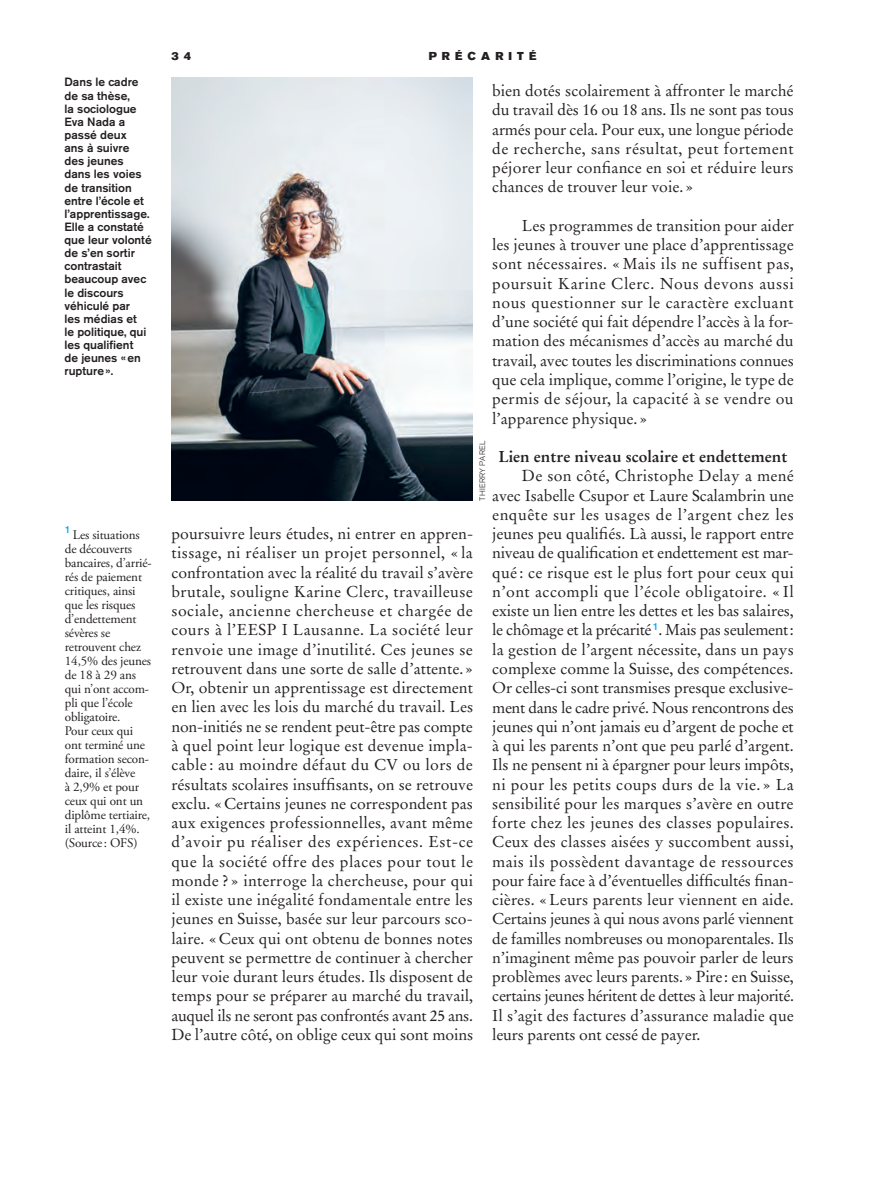
<style>
.page{position:relative;width:893px;height:1191px;background:#fff}
.page>*{position:absolute;margin:0;border:0;box-sizing:border-box;transform-origin:0 0}
.t1{font:15.75px/19.2px "Stempel Garamond";color:#231f20;text-align:justify}
.t2{font:700 15.75px "Stempel Garamond";color:#231f20}
.t3{font:13.12px/14px "Adobe Garamond Pro";letter-spacing:-.01em;color:#231f20}
.t4{font:500 11.9px/13.1px "Akzidenz Grotesk BE";color:#231f20}
.t5{font:11.38px "Akzidenz Grotesk BE Super";letter-spacing:.45em;color:#231f20}
.t6{font:300 7.88px "Akzidenz Grotesk BE";letter-spacing:.02em;color:#231f20}
</style>
<div class="page">
<img style="left:171px;top:77px;width:302px;height:423px">
<p class="t4" style="left:64px;top:76px;width:89px">Dans le cadre de sa thèse,<br>la sociologue<br>Eva Nada a passé deux<br>ans à suivre des jeunes dans les voies de transition entre l’école et l’apprentissage.<br>Elle a constaté que leur volonté de s’en sortir contrastait beaucoup avec le discours véhiculé par<br>les médias et<br>le politique, qui les qualifient<br>de jeunes «en rupture».</p>
<p class="t3" style="left:65px;top:528px;width:88px"><sup>1</sup> Les situations de découverts bancaires, d’arrié&shy;rés de paiement critiques, ainsi que les risques d’endettement sévères se retrouvent chez<br>14,5% des jeunes de 18 à 29 ans qui n’ont accom&shy;pli que l’école obligatoire.<br>Pour ceux qui ont terminé une formation secon&shy;daire, il s’élève<br>à 2,9% et pour ceux qui ont un diplôme tertiaire, il atteint 1,4%. (Source: OFS)</p>
<p class="t5" style="left:171px;top:49px;width:21px">3 4</p>
<p class="t5" style="left:429px;top:49px;width:109px">PRÉCARITÉ</p>
<p class="t1" style="left:492px;top:81px;width:303px">bien dotés scolairement à affronter le marché du travail dès 16 ou 18 ans. Ils ne sont pas tous armés pour cela. Pour eux, une longue période de recherche, sans résultat, peut fortement péjorer leur confiance en soi et réduire leurs chances de trouver leur voie. »</p>
<p class="t1" style="left:492px;top:216px;width:303px;text-indent:30px">Les programmes de transition pour aider les jeunes à trouver une place d’apprentissage sont nécessaires. « Mais ils ne suffisent pas, poursuit Karine Clerc. Nous devons aussi nous questionner sur le caractère excluant d’une société qui fait dépendre l’accès à la for&shy;mation des mécanismes d’accès au marché du travail, avec toutes les discriminations connues que cela implique, comme l’origine, le type de permis de séjour, la capacité à se vendre ou l’apparence physique.»</p>
<p class="t2" style="left:498px;top:447px;width:291px">Lien entre niveau scolaire et endettement</p>
<p class="t1" style="left:492px;top:466px;width:303px;text-indent:30px">De son côté, Christophe Delay a mené avec Isabelle Csupor et Laure Scalambrin une enquête sur les usages de l’argent chez les jeunes peu qualifiés. Là aussi, le rapport entre niveau de qualification et endettement est mar&shy;qué : ce risque est le plus fort pour ceux qui n’ont accompli que l’école obligatoire. « Il existe un lien entre les dettes et les bas salaires, le chômage et la précarité<sup>1</sup>. Mais pas seulement: la gestion de l’argent nécessite, dans un pays complexe comme la Suisse, des compétences.<br>Or celles-ci sont transmises presque exclusive&shy;ment dans le cadre privé. Nous rencontrons des jeunes qui n’ont jamais eu d’argent de poche et à qui les parents n’ont que peu parlé d’argent.<br>Ils ne pensent ni à épargner pour leurs impôts, ni pour les petits coups durs de la vie. » La sensibilité pour les marques s’avère en outre forte chez les jeunes des classes populaires.<br>Ceux des classes aisées y succombent aussi, mais ils possèdent davantage de ressources pour faire face à d’éventuelles difficultés finan&shy;cières. «Leurs parents leur viennent en aide.<br>Certains jeunes à qui nous avons parlé viennent de familles nombreuses ou monoparentales. Ils n’imaginent même pas pouvoir parler de leurs problèmes avec leurs parents.» Pire: en Suisse, certains jeunes héritent de dettes à leur majorité.<br>Il s’agit des factures d’assurance maladie que leurs parents ont cessé de payer.</p>
<p class="t6" style="left:478px;top:501px;width:61px;rotate:-90deg">THIERRY PAREL</p>
<p class="t1" style="left:171px;top:524px;width:303px">poursuivre leurs études, ni entrer en appren&shy;tissage, ni réaliser un projet personnel, « la confrontation avec la réalité du travail s’avère brutale, souligne Karine Clerc, travailleuse sociale, ancienne chercheuse et chargée de cours à l’EESP I Lausanne. La société leur renvoie une image d’inutilité. Ces jeunes se retrouvent dans une sorte de salle d’attente.» Or, obtenir un apprentissage est directement en lien avec les lois du marché du travail. Les non-initiés ne se rendent peut-être pas compte à quel point leur logique est devenue impla&shy;cable : au moindre défaut du CV ou lors de résultats scolaires insuffisants, on se retrouve exclu. «Certains jeunes ne correspondent pas aux exigences professionnelles, avant même d’avoir pu réaliser des expériences. Est-ce que la société offre des places pour tout le monde ? » interroge la chercheuse, pour qui il existe une inégalité fondamentale entre les jeunes en Suisse, basée sur leur parcours sco&shy;laire. «Ceux qui ont obtenu de bonnes notes peuvent se permettre de continuer à chercher leur voie durant leurs études. Ils disposent de temps pour se préparer au marché du travail, auquel ils ne seront pas confrontés avant 25 ans.<br>De l’autre côté, on oblige ceux qui sont moins</p>
</div>
